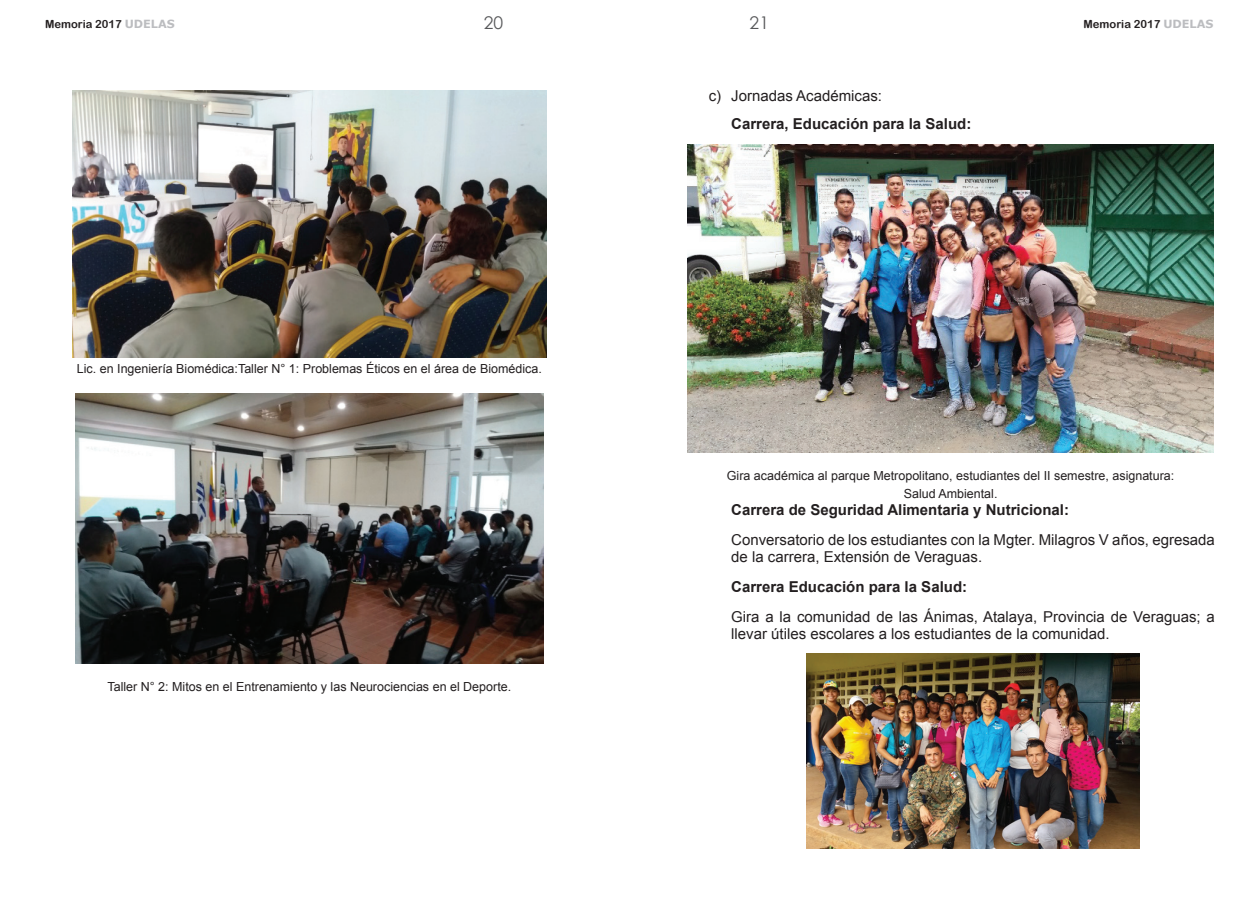
<style>
.page{position:relative;width:1260px;height:900px;background:#fff}
.page>*{position:absolute;margin:0;border:0;box-sizing:border-box;transform-origin:0 0}
.t1{font:17.5px "Century Gothic";color:#57585a}
.t2{font:15px/17.2px "Arial";color:#231f20}
.t3{font:700 15px "Arial";color:#231f20}
.t4{font:12.5px/18px "Arial";color:#231f20;text-align:center}
.t5{font:11.25px "Arial Rounded MT Bold";color:#231f20}
.s1{font-family:"Verdana";font-weight:700;color:#bcbdc0}
</style>
<div class="page">
<img style="left:72px;top:90px;width:475px;height:268px">
<img style="left:75px;top:393px;width:468px;height:271px">
<img style="left:688px;top:144px;width:525px;height:309px">
<img style="left:806px;top:654px;width:334px;height:195px">
<p class="t5" style="left:45px;top:18px;width:131px">Memoria 2017 <span class="s1">UDELAS</span></p>
<p class="t1" style="left:484px;top:12px;width:21px">20</p>
<p class="t1" style="left:750px;top:12px;width:21px">21</p>
<p class="t5" style="left:1084px;top:18px;width:131px">Memoria 2017 <span class="s1">UDELAS</span></p>
<p class="t4" style="left:77px;top:359px;width:466px">Lic. en Ingeniería Biomédica:Taller N° 1: Problemas Éticos en el área de Biomédica.</p>
<p class="t4" style="left:107px;top:678px;width:405px">Taller N° 2: Mitos en el Entrenamiento y las Neurociencias en el Deporte.</p>
<p class="t2" style="left:709px;top:87px;width:175px">c) Jornadas Académicas:</p>
<p class="t3" style="left:731px;top:114px;width:242px">Carrera, Educación para la Salud:</p>
<p class="t4" style="left:727px;top:467px;width:449px">Gira académica al parque Metropolitano, estudiantes del II semestre, asignatura:<br>Salud Ambiental.</p>
<p class="t3" style="left:731px;top:500px;width:339px">Carrera de Seguridad Alimentaria y Nutricional:</p>
<p class="t2" style="left:731px;top:531px;width:485px">Conversatorio de los estudiantes con la Mgter. Milagros V años, egresada de la carrera, Extensión de Veraguas.</p>
<p class="t3" style="left:731px;top:577px;width:237px">Carrera Educación para la Salud:</p>
<p class="t2" style="left:731px;top:608px;width:485px">Gira a la comunidad de las Ánimas, Atalaya, Provincia de Veraguas; a llevar útiles escolares a los estudiantes de la comunidad.</p>
</div>
